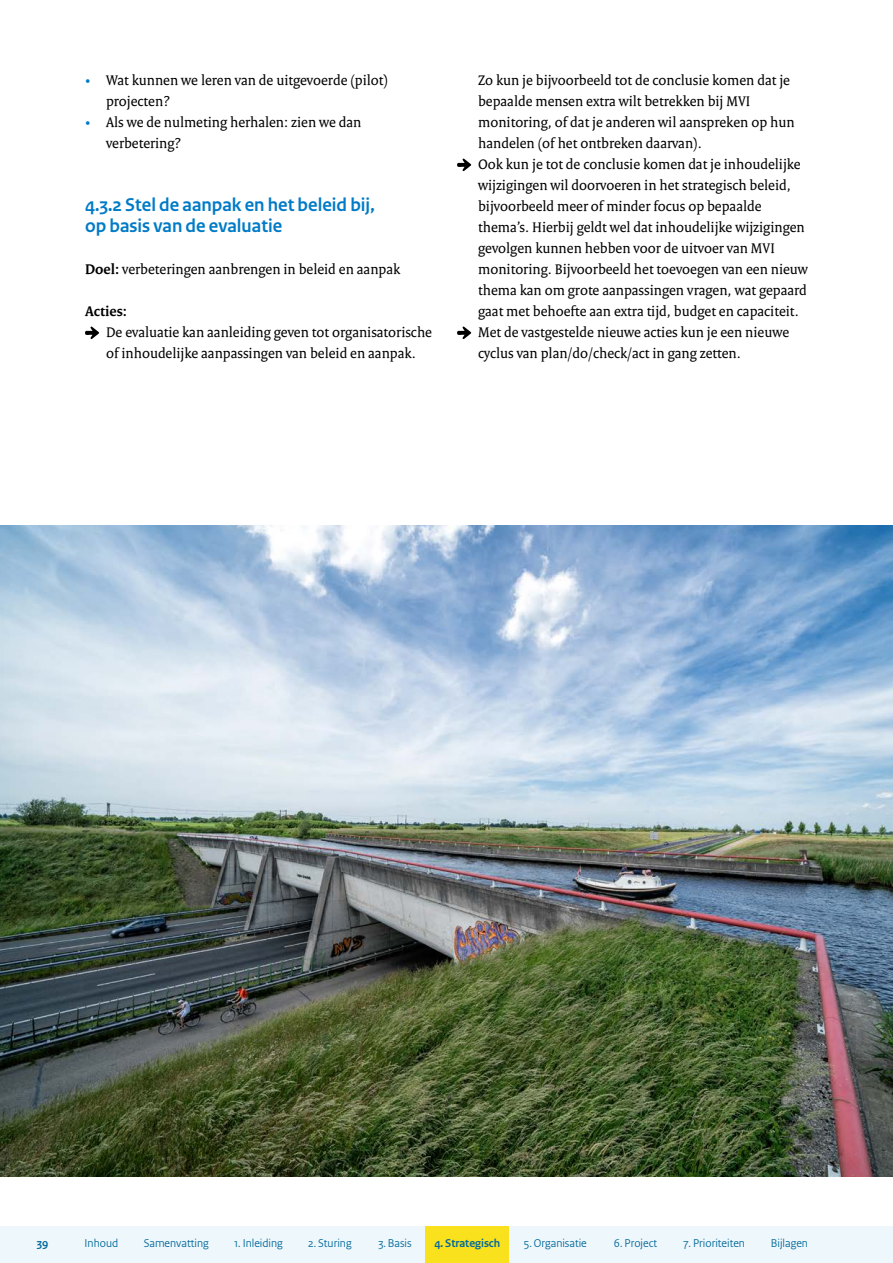
<style>
.page{position:relative;width:893px;height:1263px;background:#fff}
.page>*{position:absolute;margin:0;border:0;box-sizing:border-box;transform-origin:0 0}
.t1{font:700 19.5px "Rijksoverheid Sans Heading";color:#007bc7}
.t2{font:15px "Rijksoverheid Serif";color:#000}
.t3{font:700 15px "Rijksoverheid Serif";color:#000}
.t4{font:12px "Rijksoverheid Sans Heading";color:#01689b}
.t5{font:700 12px "Rijksoverheid Sans Heading";color:#01689b}
.s1{color:#007bc7}
.s2{font-weight:700}
</style>
<div class="page">
<div style="left:0;top:1226px;width:893px;height:37px;background:#eef7fb"></div>
<div style="left:425px;top:1226px;width:83px;height:37px;background:#f9e11e"></div>
<svg style="left:85px;top:327px;width:14px;height:12px"></svg>
<svg style="left:457px;top:327px;width:14px;height:12px"></svg>
<svg style="left:457px;top:159px;width:14px;height:12px"></svg>
<img style="left:0;top:525px;width:893px;height:652px">
<p class="t2" style="left:85px;top:71px;width:304px"><span class="s1">•</span> Wat kunnen we leren van de uitgevoerde (pilot)</p>
<p class="t2" style="left:106px;top:92px;width:65px">projecten?</p>
<p class="t2" style="left:85px;top:113px;width:278px"><span class="s1">•</span> Als we de nulmeting herhalen: zien we dan</p>
<p class="t2" style="left:106px;top:134px;width:77px">verbetering?</p>
<p class="t1" style="left:85px;top:193px;width:291px">4.3.2 Stel de aanpak en het beleid bij,</p>
<p class="t1" style="left:85px;top:214px;width:199px">op basis van de evaluatie</p>
<p class="t2" style="left:85px;top:260px;width:317px"><span class="s2">Doel:</span> verbeteringen aanbrengen in beleid en aanpak</p>
<p class="t3" style="left:85px;top:302px;width:43px">Acties:</p>
<p class="t2" style="left:85px;top:323px;width:348px">• De evaluatie kan aanleiding geven tot organisatorische</p>
<p class="t2" style="left:106px;top:344px;width:311px">of inhoudelijke aanpassingen van beleid en aanpak.</p>
<p class="t2" style="left:478px;top:71px;width:313px">Zo kun je bijvoorbeeld tot de conclusie komen dat je</p>
<p class="t2" style="left:478px;top:92px;width:274px">bepaalde mensen extra wilt betrekken bij MVI</p>
<p class="t2" style="left:478px;top:113px;width:318px">monitoring, of dat je anderen wil aanspreken op hun</p>
<p class="t2" style="left:478px;top:134px;width:225px">handelen (of het ontbreken daarvan).</p>
<p class="t2" style="left:457px;top:155px;width:345px">• Ook kun je tot de conclusie komen dat je inhoudelijke</p>
<p class="t2" style="left:478px;top:176px;width:314px">wijzigingen wil doorvoeren in het strategisch beleid,</p>
<p class="t2" style="left:478px;top:197px;width:285px">bijvoorbeeld meer of minder focus op bepaalde</p>
<p class="t2" style="left:478px;top:218px;width:328px">thema’s. Hierbij geldt wel dat inhoudelijke wijzigingen</p>
<p class="t2" style="left:478px;top:239px;width:298px">gevolgen kunnen hebben voor de uitvoer van MVI</p>
<p class="t2" style="left:478px;top:260px;width:331px">monitoring. Bijvoorbeeld het toevoegen van een nieuw</p>
<p class="t2" style="left:478px;top:281px;width:330px">thema kan om grote aanpassingen vragen, wat gepaard</p>
<p class="t2" style="left:478px;top:302px;width:322px">gaat met behoefte aan extra tijd, budget en capaciteit.</p>
<p class="t2" style="left:457px;top:323px;width:333px">• Met de vastgestelde nieuwe acties kun je een nieuwe</p>
<p class="t2" style="left:478px;top:344px;width:264px">cyclus van plan/do/check/act in gang zetten.</p>
<p class="t5" style="left:37px;top:1236px;width:13px">39</p>
<p class="t4" style="left:85px;top:1236px;width:35px">Inhoud</p>
<p class="t4" style="left:144px;top:1236px;width:66px">Samenvatting</p>
<p class="t4" style="left:234px;top:1236px;width:50px">1. Inleiding</p>
<p class="t4" style="left:308px;top:1236px;width:45px">2. Sturing</p>
<p class="t4" style="left:378px;top:1236px;width:35px">3. Basis</p>
<p class="t5" style="left:434px;top:1236px;width:67px">4. Strategisch</p>
<p class="t4" style="left:524px;top:1236px;width:64px">5. Organisatie</p>
<p class="t4" style="left:614px;top:1236px;width:45px">6. Project</p>
<p class="t4" style="left:683px;top:1236px;width:63px">7. Prioriteiten</p>
<p class="t4" style="left:771px;top:1236px;width:39px">Bijlagen</p>
</div>
